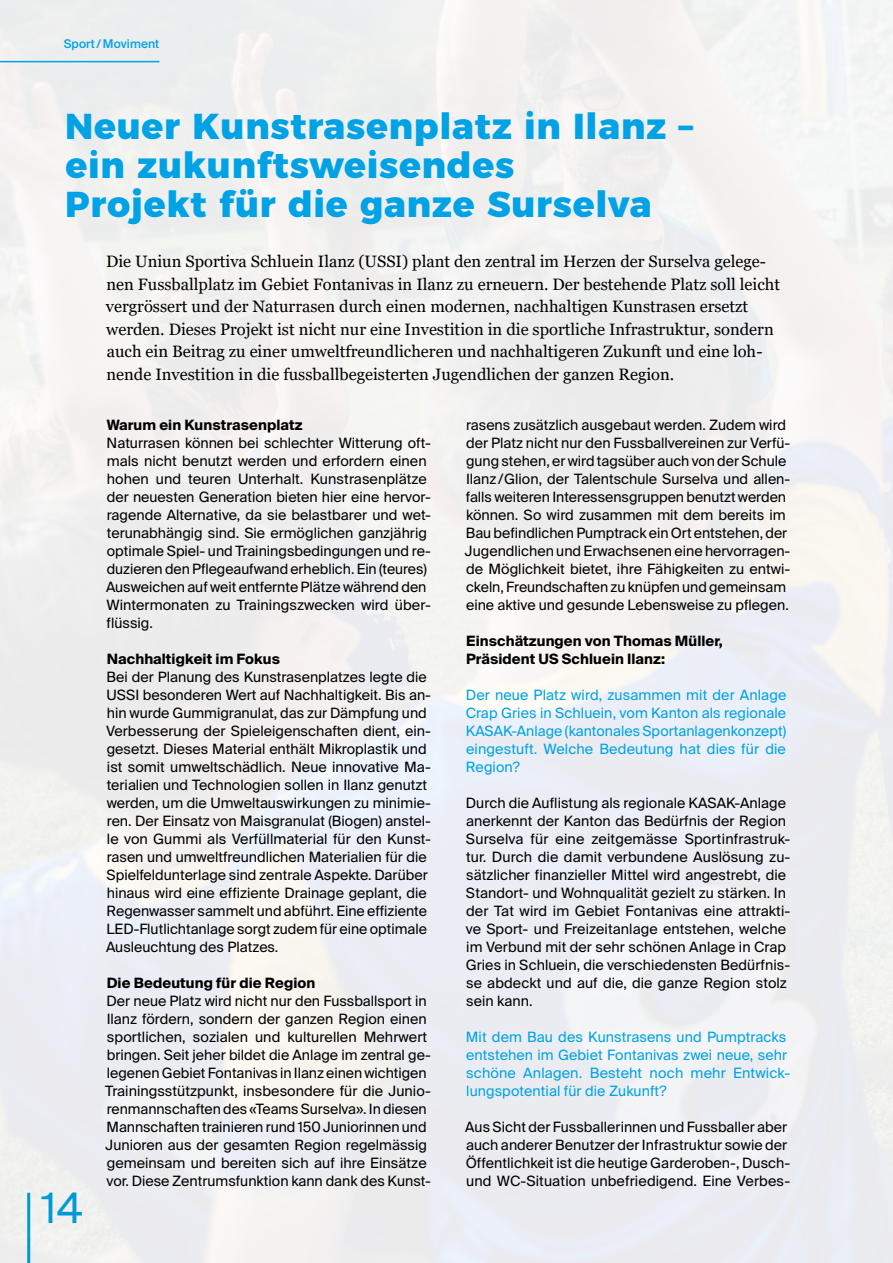
<style>
.page{position:relative;width:893px;height:1263px;background:#fff}
.page>*{position:absolute;margin:0;border:0;box-sizing:border-box;transform-origin:0 0}
.t1{font:42px "Suisse Intl";color:#00a2e6}
.t2{font:800 36px/39px "Montserrat";letter-spacing:.02em;color:#00a2e6}
.t3{font:16.5px/22.5px "Georgia";color:#000}
.t4{font:14.25px/18px "Suisse Intl";color:#000}
.t5{font:14.25px/18px "Suisse Intl";letter-spacing:.005em;color:#00a2e6;text-align:justify}
.t6{font:700 14.25px/18px "Suisse Intl";letter-spacing:.005em;color:#000}
.t7{font:500 12px "Suisse Intl";letter-spacing:.01em;color:#00a2e6}
</style>
<div class="page">
<img style="left:0;top:0;width:893px;height:1263px">
<hr style="left:0;top:61px;width:159px;height:1px;background:#00a2e6">
<p class="t7" style="left:64px;top:37px;width:97px">Sport/Moviment</p>
<h2 class="t2" style="left:65px;top:104px;width:629px">Neuer Kunstrasenplatz in Ilanz – ein zukunftsweisendes<br>Projekt für die ganze Surselva</h2>
<p class="t3" style="left:106px;top:250px;width:676px">Die Uniun Sportiva Schluein Ilanz (USSI) plant den zentral im Herzen der Surselva gelege&shy;nen Fussballplatz im Gebiet Fontanivas in Ilanz zu erneuern. Der bestehende Platz soll leicht vergrössert und der Naturrasen durch einen modernen, nachhaltigen Kunstrasen ersetzt werden. Dieses Projekt ist nicht nur eine Investition in die sportliche Infrastruktur, sondern auch ein Beitrag zu einer umweltfreundlicheren und nachhaltigeren Zukunft und eine loh&shy;nende Investition in die fussballbegeisterten Jugendlichen der ganzen Region.</p>
<h1 class="t1" style="left:41px;top:1184px;width:43px">14</h1>
<p class="t6" style="left:107px;top:416px;width:197px">Warum ein Kunstrasenplatz</p>
<p class="t4" style="left:106px;top:434px;width:327px">Naturrasen können bei schlechter Witterung oft&shy;mals nicht benutzt werden und erfordern einen hohen und teuren Unterhalt. Kunstrasenplätze der neuesten Generation bieten hier eine hervor&shy;ragende Alternative, da sie belastbarer und wet&shy;terunabhängig sind. Sie ermöglichen ganzjährig optimale Spiel- und Trainingsbedingungen und re&shy;duzieren den Pflegeaufwand erheblich. Ein (teures)<br>Ausweichen auf weit entfernte Plätze während den Wintermonaten zu Trainingszwecken wird über&shy;flüssig.</p>
<p class="t6" style="left:107px;top:650px;width:175px">Nachhaltigkeit im Fokus</p>
<p class="t4" style="left:106px;top:668px;width:327px">Bei der Planung des Kunstrasenplatzes legte die USSI besonderen Wert auf Nachhaltigkeit. Bis an&shy;hin wurde Gummigranulat, das zur Dämpfung und Verbesserung der Spieleigenschaften dient, ein&shy;gesetzt. Dieses Material enthält Mikroplastik und ist somit umweltschädlich. Neue innovative Ma&shy;terialien und Technologien sollen in Ilanz genutzt werden, um die Umweltauswirkungen zu minimie&shy;ren. Der Einsatz von Maisgranulat (Biogen) anstel&shy;le von Gummi als Verfüllmaterial für den Kunst&shy;rasen und umweltfreundlichen Materialien für die Spielfeldunterlage sind zentrale Aspekte. Darüber hinaus wird eine effiziente Drainage geplant, die Regenwasser sammelt und abführt. Eine effiziente LED-Flutlichtanlage sorgt zudem für eine optimale Ausleuchtung des Platzes.</p>
<p class="t6" style="left:107px;top:974px;width:210px">Die Bedeutung für die Region</p>
<p class="t4" style="left:105px;top:992px;width:327px">Der neue Platz wird nicht nur den Fussballsport in Ilanz fördern, sondern der ganzen Region einen sportlichen, sozialen und kulturellen Mehrwert bringen. Seit jeher bildet die Anlage im zentral ge&shy;legenen Gebiet Fontanivas in Ilanz einen wichtigen Trainingsstützpunkt, insbesondere für die Junio&shy;renmannschaften des «Teams Surselva». In diesen Mannschaften trainieren rund 150 Juniorinnen und Junioren aus der gesamten Region regelmässig gemeinsam und bereiten sich auf ihre Einsätze vor. Diese Zentrumsfunktion kann dank des Kunst-</p>
<p class="t4" style="left:465px;top:416px;width:327px">rasens zusätzlich ausgebaut werden. Zudem wird der Platz nicht nur den Fussballvereinen zur Verfü&shy;gung stehen, er wird tagsüber auch von der Schule Ilanz /Glion, der Talentschule Surselva und allen&shy;falls weiteren Interessensgruppen benutzt werden können. So wird zusammen mit dem bereits im Bau befindlichen Pumptrack ein Ort entstehen, der Jugendlichen und Erwachsenen eine hervorragen&shy;de Möglichkeit bietet, ihre Fähigkeiten zu entwi&shy;ckeln, Freundschaften zu knüpfen und gemeinsam eine aktive und gesunde Lebensweise zu pflegen.</p>
<p class="t6" style="left:466px;top:632px;width:258px">Einschätzungen von Thomas Müller,<br>Präsident US Schluein Ilanz:</p>
<p class="t5" style="left:466px;top:686px;width:322px">Der neue Platz wird, zusammen mit der Anlage Crap Gries in Schluein, vom Kanton als regionale KASAK-Anlage (kantonales Sportanlagenkonzept) eingestuft. Welche Bedeutung hat dies für die Region?</p>
<p class="t4" style="left:466px;top:794px;width:326px">Durch die Auflistung als regionale KASAK-Anlage anerkennt der Kanton das Bedürfnis der Region Surselva für eine zeitgemässe Sportinfrastruk&shy;tur. Durch die damit verbundene Auslösung zu&shy;sätzlicher finanzieller Mittel wird angestrebt, die Standort- und Wohnqualität gezielt zu stärken. In der Tat wird im Gebiet Fontanivas eine attrakti&shy;ve Sport- und Freizeitanlage entstehen, welche im Verbund mit der sehr schönen Anlage in Crap Gries in Schluein, die verschiedensten Bedürfnis&shy;se abdeckt und auf die, die ganze Region stolz sein kann.</p>
<p class="t5" style="left:466px;top:1028px;width:326px;text-align:left">Mit dem Bau des Kunstrasens und Pumptracks entstehen im Gebiet Fontanivas zwei neue, sehr schöne Anlagen. Besteht noch mehr Entwick&shy;lungspotential für die Zukunft?</p>
<p class="t4" style="left:465px;top:1118px;width:327px">Aus Sicht der Fussballerinnen und Fussballer aber auch anderer Benutzer der Infrastruktur sowie der Öffentlichkeit ist die heutige Garderoben-, Dusch&shy;und WC-Situation unbefriedigend. Eine Verbes-</p>
</div>
